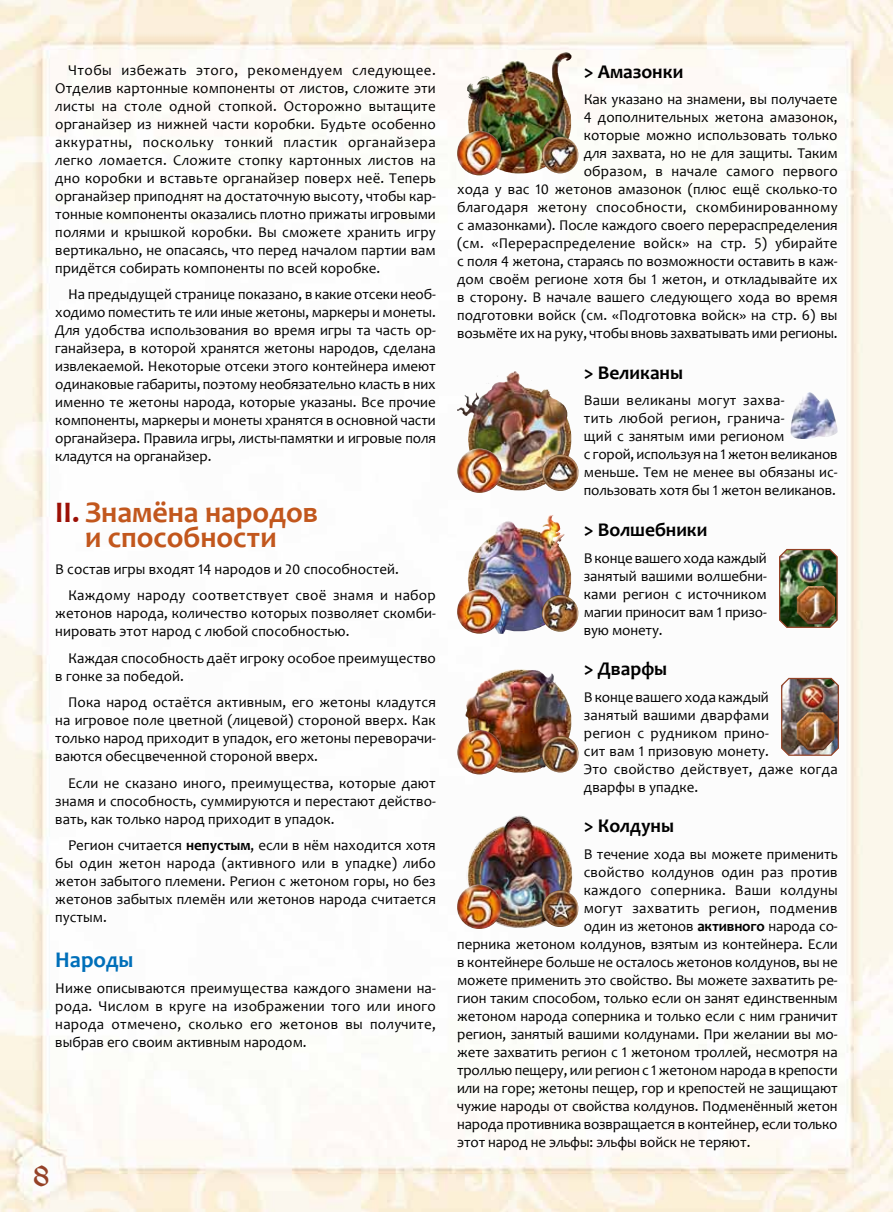
<style>
.page{position:relative;width:893px;height:1212px;background:#fff}
.page>*{position:absolute;margin:0;border:0;box-sizing:border-box;transform-origin:0 0}
.t1{font:700 30px/25.5px "Candara";color:#c2571d;text-align:center}
.t2{font:27px "Vinque";color:#944227}
.t3{font:700 22.5px "Candara";color:#006fb9}
.t4{font:700 19.5px "Candara";color:#000}
.t5{font:15px/18px "Candara";color:#000;text-align:justify}
.t6{font:15px "Candara";letter-spacing:.02em;color:#000}
.s1{color:#9c1006}
.s2{font-weight:700}
</style>
<div class="page">
<img style="left:0;top:0;width:893px;height:1212px">
<img style="left:509px;top:52px;width:56px;height:31px">
<img style="left:542px;top:137px;width:36px;height:36px;border-radius:18px">
<img style="left:457px;top:131px;width:44px;height:44px;border-radius:22px">
<img style="left:465px;top:670px;width:46px;height:71px">
<img style="left:542px;top:736px;width:37px;height:36px;border-radius:18px">
<img style="left:457px;top:730px;width:45px;height:44px;border-radius:22px">
<img style="left:457px;top:812px;width:127px;height:117px">
<img style="left:542px;top:890px;width:36px;height:37px;border-radius:18px">
<img style="left:457px;top:884px;width:44px;height:45px;border-radius:22px">
<img style="left:457px;top:372px;width:56px;height:40px">
<img style="left:542px;top:454px;width:37px;height:37px;border-radius:18px">
<img style="left:457px;top:448px;width:45px;height:45px;border-radius:22px">
<img style="left:791px;top:392px;width:47px;height:47px">
<img style="left:780px;top:677px;width:60px;height:79px">
<img style="left:797px;top:712px;width:37px;height:38px">
<img style="left:498px;top:515px;width:54px;height:18px">
<img style="left:542px;top:595px;width:36px;height:37px;border-radius:18px">
<img style="left:457px;top:589px;width:44px;height:45px;border-radius:22px">
<img style="left:778px;top:548px;width:60px;height:80px">
<img style="left:797px;top:586px;width:38px;height:38px">
<p class="t5" style="left:55px;top:61px;width:382px;text-indent:13px">Чтобы избежать этого, рекомендуем следующее.<br>Отделив картонные компоненты от листов, сложите эти листы на столе одной стопкой. Осторожно вытащите органайзер из нижней части коробки. Будьте особенно аккуратны, поскольку тонкий пластик органайзера легко ломается. Сложите стопку картонных листов на дно коробки и вставьте органайзер поверх неё. Теперь органайзер приподнят на достаточную высоту, чтобы кар&shy;тонные компоненты оказались плотно прижаты игровыми полями и крышкой коробки. Вы сможете хранить игру вертикально, не опасаясь, что перед началом партии вам придётся собирать компоненты по всей коробке.</p>
<p class="t5" style="left:55px;top:285px;width:382px;text-indent:13px">На предыдущей странице показано, в какие отсеки необ&shy;ходимо поместить те или иные жетоны, маркеры и монеты.<br>Для удобства использования во время игры та часть ор&shy;ганайзера, в которой хранятся жетоны народов, сделана извлекаемой. Некоторые отсеки этого контейнера имеют одинаковые габариты, поэтому необязательно класть в них именно те жетоны народа, которые указаны. Все прочие компоненты, маркеры и монеты хранятся в основной части органайзера. Правила игры, листы-памятки и игровые поля кладутся на органайзер.</p>
<h1 class="t1" style="left:55px;top:499px;width:264px"><span class="s1">II.</span> Знамёна народов и способности</h1>
<p class="t5" style="left:68px;top:555px;width:369px;line-height:26.5px;text-indent:-13px">В состав игры входят 14 народов и 20 способностей.<br>Каждому народу соответствует своё знамя и набор</p>
<p class="t5" style="left:55px;top:604px;width:382px">жетонов народа, количество которых позволяет скомби&shy;нировать этот народ с любой способностью.</p>
<p class="t5" style="left:55px;top:649px;width:382px;text-indent:13px">Каждая способность даёт игроку особое преимущество в гонке за победой.</p>
<p class="t5" style="left:55px;top:693px;width:382px;text-indent:13px">Пока народ остаётся активным, его жетоны кладутся на игровое поле цветной (лицевой) стороной вверх. Как только народ приходит в упадок, его жетоны переворачи&shy;ваются обесцвеченной стороной вверх.</p>
<p class="t5" style="left:55px;top:774px;width:382px;text-indent:13px">Если не сказано иного, преимущества, которые дают знамя и способность, суммируются и перестают действо&shy;вать, как только народ приходит в упадок.</p>
<p class="t5" style="left:55px;top:836px;width:382px;text-indent:13px">Регион считается <span class="s2">непустым</span>, если в нём находится хотя бы один жетон народа (активного или в упадке) либо жетон забытого племени. Регион с жетоном горы, но без жетонов забытых племён или жетонов народа считается пустым.</p>
<h3 class="t3" style="left:55px;top:945px;width:80px">Народы</h3>
<p class="t5" style="left:55px;top:979px;width:382px">Ниже описываются преимущества каждого знамени на&shy;рода. Числом в круге на изображении того или иного народа отмечено, сколько его жетонов вы получите, выбрав его своим активным народом.</p>
<h2 class="t2" style="left:33px;top:1159px;width:17px">8</h2>
<h3 class="t4" style="left:584px;top:59px;width:101px">&gt; Амазонки</h3>
<p class="t5" style="left:457px;top:90px;width:382px;text-align:right">Как указано на знамени, вы получаете<br>4 дополнительных жетона амазонок,<br>которые можно использовать только<br>для захвата, но не для защиты. Таким<br>образом, в начале самого первого<br>хода у вас 10 жетонов амазонок (плюс ещё сколько-то благодаря жетону способности, скомбинированному с амазонками). После каждого своего перераспределения (см. «Перераспределение войск» на стр. 5) убирайте с поля 4 жетона, стараясь по возможности оставить в каж&shy;дом своём регионе хотя бы 1 жетон, и откладывайте их в сторону. В начале вашего следующего хода во время подготовки войск (см. «Подготовка войск» на стр. 6) вы возьмёте их на руку, чтобы вновь захватывать ими регионы.</p>
<h3 class="t4" style="left:584px;top:360px;width:101px">&gt; Великаны</h3>
<p class="t5" style="left:584px;top:391px;width:255px;text-align:left">Ваши великаны могут захва-<br>тить любой регион, гранича-<br>щий с занятым ими регионом<br>с горой, используя на 1 жетон великанов меньше. Тем не менее вы обязаны ис&shy;пользовать хотя бы 1 жетон великанов.</p>
<h3 class="t4" style="left:584px;top:517px;width:125px">&gt; Волшебники</h3>
<p class="t5" style="left:584px;top:548px;width:185px">В конце вашего хода каждый занятый вашими волшебни&shy;ками регион с источником магии приносит вам 1 призо&shy;вую монету.</p>
<h3 class="t4" style="left:584px;top:656px;width:85px">&gt; Дварфы</h3>
<p class="t5" style="left:584px;top:687px;width:255px;text-align:left">В конце вашего хода каждый<br>занятый вашими дварфами<br>регион с рудником прино-<br>сит вам 1 призовую монету.<br>Это свойство действует, даже когда дварфы в упадке.</p>
<h3 class="t4" style="left:584px;top:813px;width:92px">&gt; Колдуны</h3>
<p class="t5" style="left:584px;top:844px;width:256px">В течение хода вы можете применить</p>
<p class="t5" style="left:584px;top:862px;width:255px">свойство колдунов один раз против</p>
<p class="t6" style="left:584px;top:880px;width:255px">каждого соперника. Ваши колдуны</p>
<p class="t6" style="left:584px;top:898px;width:255px">могут захватить регион, подменив</p>
<p class="t5" style="left:584px;top:916px;width:256px">один из жетонов <span class="s2">активного</span> народа со-</p>
<p class="t5" style="left:457px;top:934px;width:382px">перника жетоном колдунов, взятым из контейнера. Если</p>
<p class="t5" style="left:457px;top:952px;width:382px">в контейнере больше не осталось жетонов колдунов, вы не</p>
<p class="t5" style="left:457px;top:970px;width:382px">можете применить это свойство. Вы можете захватить ре-</p>
<p class="t5" style="left:457px;top:988px;width:382px">гион таким способом, только если он занят единственным</p>
<p class="t5" style="left:457px;top:1006px;width:382px">жетоном народа соперника и только если с ним граничит</p>
<p class="t5" style="left:457px;top:1024px;width:382px">регион, занятый вашими колдунами. При желании вы мо-</p>
<p class="t5" style="left:457px;top:1042px;width:382px">жете захватить регион с 1 жетоном троллей, несмотря на</p>
<p class="t5" style="left:457px;top:1060px;width:382px">троллью пещеру, или регион с 1 жетоном народа в крепости</p>
<p class="t5" style="left:457px;top:1078px;width:382px">или на горе; жетоны пещер, гор и крепостей не защищают</p>
<p class="t5" style="left:457px;top:1096px;width:382px">чужие народы от свойства колдунов. Подменённый жетон</p>
<p class="t5" style="left:457px;top:1114px;width:382px">народа противника возвращается в контейнер, если только</p>
<p class="t5" style="left:457px;top:1132px;width:295px">этот народ не эльфы: эльфы войск не теряют.</p>
</div>
